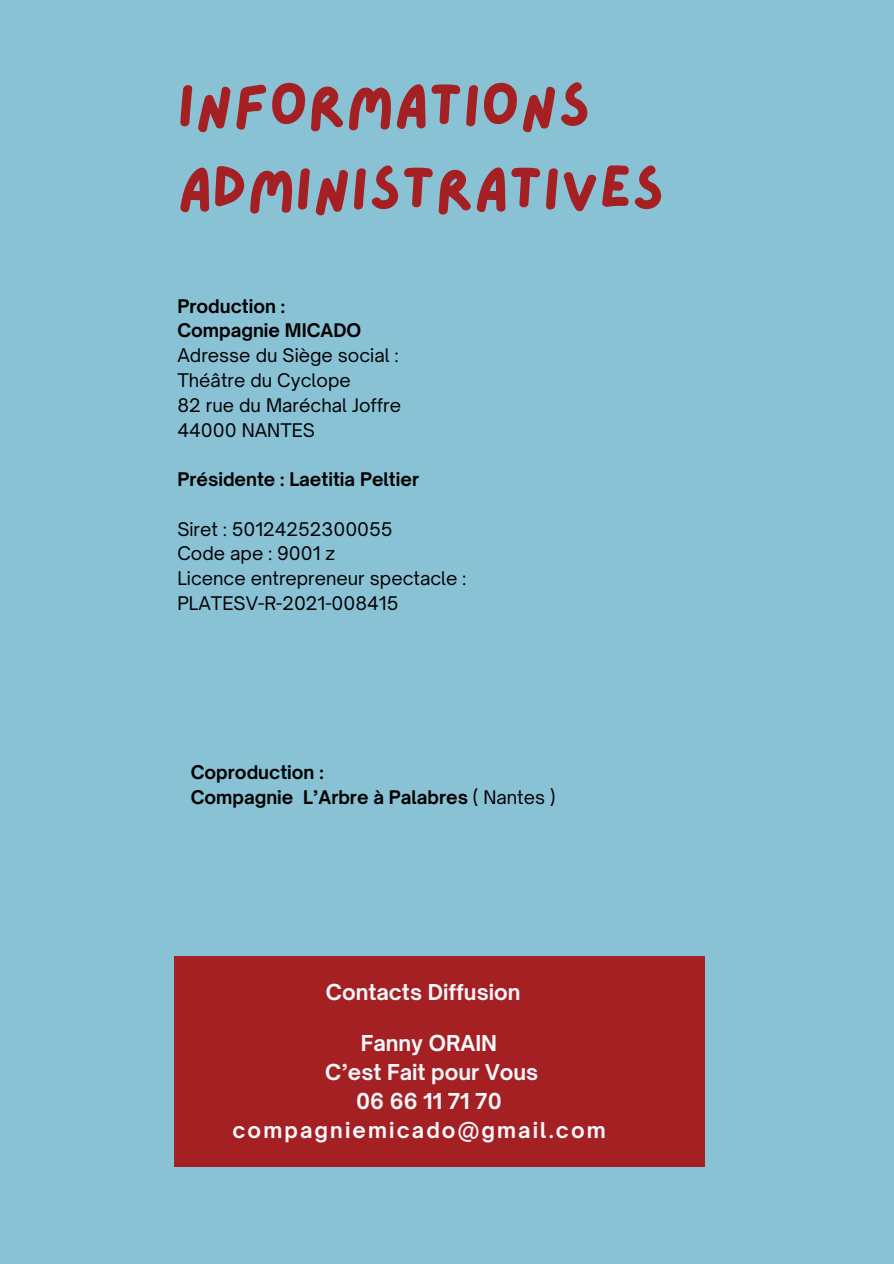
<style>
.page{position:relative;width:894px;height:1264px;background:#fff}
.page>*{position:absolute;margin:0;border:0;box-sizing:border-box;transform-origin:0 0}
.t1{font:60px/83.2px "Lazydog";color:#a52023}
.t2{font:700 21px "Open Sauce One";color:#f6f7fa}
.t3{font:700 21px "Open Sauce One";letter-spacing:.1em;color:#f6f7fa}
.t4{font:18px "Open Sauce One";color:#000}
.t5{font:700 18px "Open Sauce One";color:#000}
.s1{font-weight:400}
</style>
<div class="page">
<div style="left:0;top:0;width:893px;height:1263px;background:#89c1d5"></div>
<div style="left:174px;top:956px;width:530px;height:210px;background:#a52023"></div>
<h1 class="t1" style="left:177px;top:65px;width:488px">INFORMATIONS<br>ADMINISTRATIVES</h1>
<p class="t5" style="left:177px;top:295px;width:109px">Production :</p>
<p class="t5" style="left:177px;top:319px;width:185px">Compagnie MICADO</p>
<p class="t4" style="left:177px;top:344px;width:222px">Adresse du Siège social :</p>
<p class="t4" style="left:177px;top:369px;width:175px">Théâtre du Cyclope</p>
<p class="t4" style="left:177px;top:394px;width:225px">82 rue du Maréchal Joffre</p>
<p class="t4" style="left:177px;top:418px;width:139px">44000 NANTES</p>
<h3 class="t5" style="left:177px;top:468px;width:243px">Présidente : Laetitia Peltier</h3>
<p class="t4" style="left:177px;top:517px;width:216px">Siret : 50124252300055</p>
<p class="t4" style="left:177px;top:542px;width:159px">Code ape : 9001 z</p>
<p class="t4" style="left:177px;top:567px;width:290px">Licence entrepreneur spectacle :</p>
<p class="t4" style="left:177px;top:592px;width:222px">PLATESV-R-2021-008415</p>
<h2 class="t5" style="left:191px;top:761px;width:134px">Coproduction :</h2>
<h2 class="t5" style="left:191px;top:786px;width:366px">Compagnie L’Arbre à Palabres <span class="s1">( Nantes )</span></h2>
<p class="t2" style="left:326px;top:978px;width:196px">Contacts Diffusion</p>
<p class="t2" style="left:361px;top:1029px;width:138px">Fanny ORAIN</p>
<p class="t2" style="left:325px;top:1058px;width:214px">C’est Fait pour Vous</p>
<p class="t2" style="left:356px;top:1088px;width:147px">06 66 11 71 70</p>
<p class="t3" style="left:232px;top:1117px;width:375px">compagniemicado@gmail.com</p>
</div>
